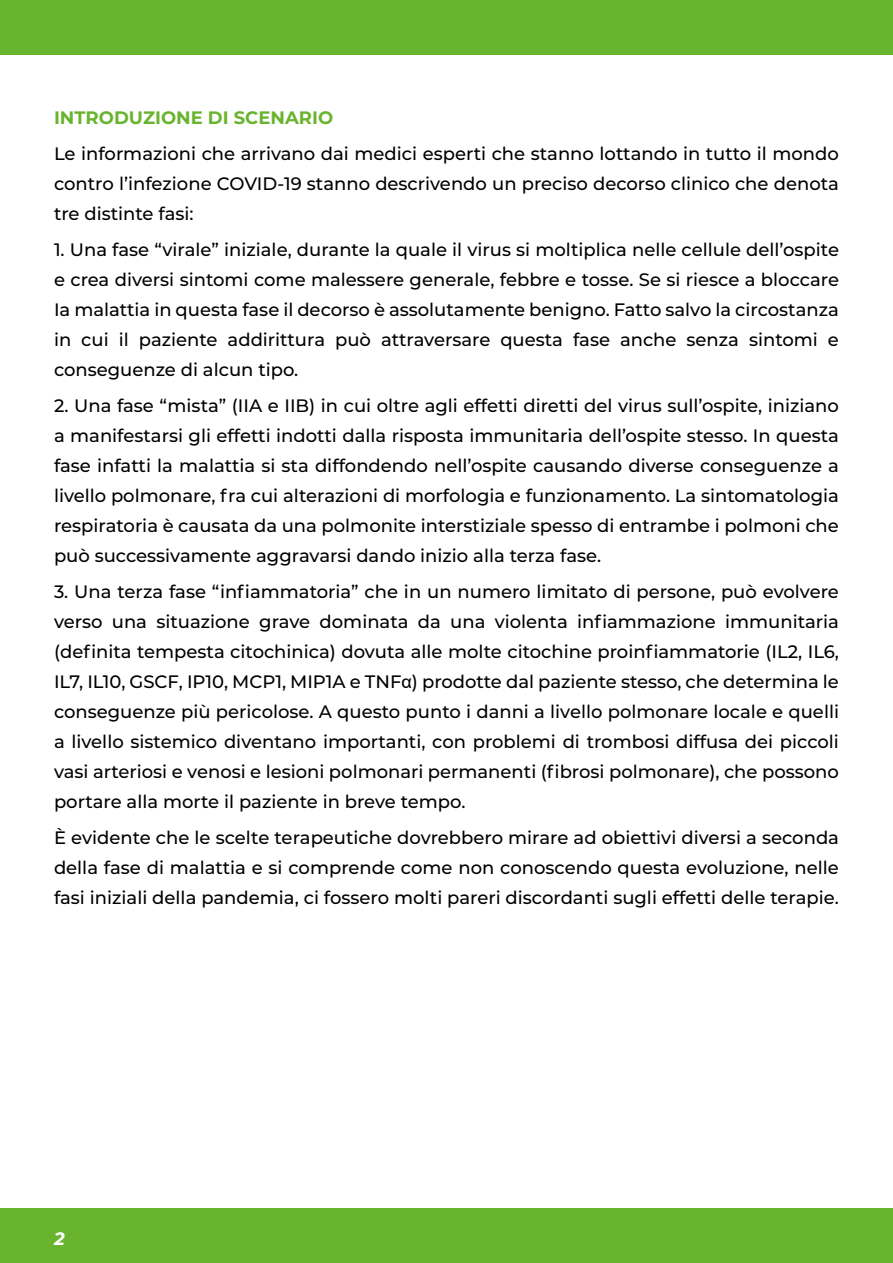
<style>
.page{position:relative;width:893px;height:1263px;background:#fff}
.page>*{position:absolute;margin:0;border:0;box-sizing:border-box;transform-origin:0 0}
.t1{font:500 18px/30px "Montserrat";color:#000;text-align:justify}
.t2{font:700 18px "Montserrat";color:#69b42e}
.t3{font:italic 700 18px "Montserrat";color:#fff}
.s1{font-family:"Arial";font-weight:400}
</style>
<div class="page">
<div style="left:0;top:0;width:893px;height:54px;background:#69b42e"></div>
<div style="left:0;top:1209px;width:893px;height:54px;background:#69b42e"></div>
<p class="t2" style="left:54px;top:104px;width:281px">INTRODUZIONE DI SCENARIO</p>
<p class="t1" style="left:54px;top:138px;width:786px">Le informazioni che arrivano dai medici esperti che stanno lottando in tutto il mondo contro l’infezione COVID-19 stanno descrivendo un preciso decorso clinico che denota tre distinte fasi:</p>
<p class="t1" style="left:54px;top:234px;width:787px">1. Una fase “virale” iniziale, durante la quale il virus si moltiplica nelle cellule dell’ospite e crea diversi sintomi come malessere generale, febbre e tosse. Se si riesce a bloccare Ia malattia in questa fase il decorso è assolutamente benigno. Fatto salvo la circostanza in cui il paziente addirittura può attraversare questa fase anche senza sintomi e conseguenze di alcun tipo.</p>
<p class="t1" style="left:54px;top:390px;width:786px">2. Una fase “mista” (IIA e IIB) in cui oltre agli effetti diretti del virus sull’ospite, iniziano a manifestarsi gli effetti indotti dalla risposta immunitaria dell’ospite stesso. In questa fase infatti la malattia si sta diffondendo nell’ospite causando diverse conseguenze a livello polmonare, fra cui alterazioni di morfologia e funzionamento. La sintomatologia respiratoria è causata da una polmonite interstiziale spesso di entrambe i polmoni che può successivamente aggravarsi dando inizio alla terza fase.</p>
<p class="t1" style="left:54px;top:576px;width:786px">3. Una terza fase “infiammatoria” che in un numero limitato di persone, può evolvere verso una situazione grave dominata da una violenta infiammazione immunitaria (definita tempesta citochinica) dovuta alle molte citochine proinfiammatorie (IL2, IL6, IL7, IL10, GSCF, IP10, MCP1, MIP1A e TNF<span class="s1">α</span>) prodotte dal paziente stesso, che determina le conseguenze più pericolose. A questo punto i danni a livello polmonare locale e quelli a livello sistemico diventano importanti, con problemi di trombosi diffusa dei piccoli vasi arteriosi e venosi e lesioni polmonari permanenti (fibrosi polmonare), che possono portare alla morte il paziente in breve tempo.</p>
<p class="t1" style="left:54px;top:822px;width:786px">È evidente che le scelte terapeutiche dovrebbero mirare ad obiettivi diversi a seconda della fase di malattia e si comprende come non conoscendo questa evoluzione, nelle fasi iniziali della pandemia, ci fossero molti pareri discordanti sugli effetti delle terapie.</p>
<p class="t3" style="left:54px;top:1225px;width:12px">2</p>
</div>
